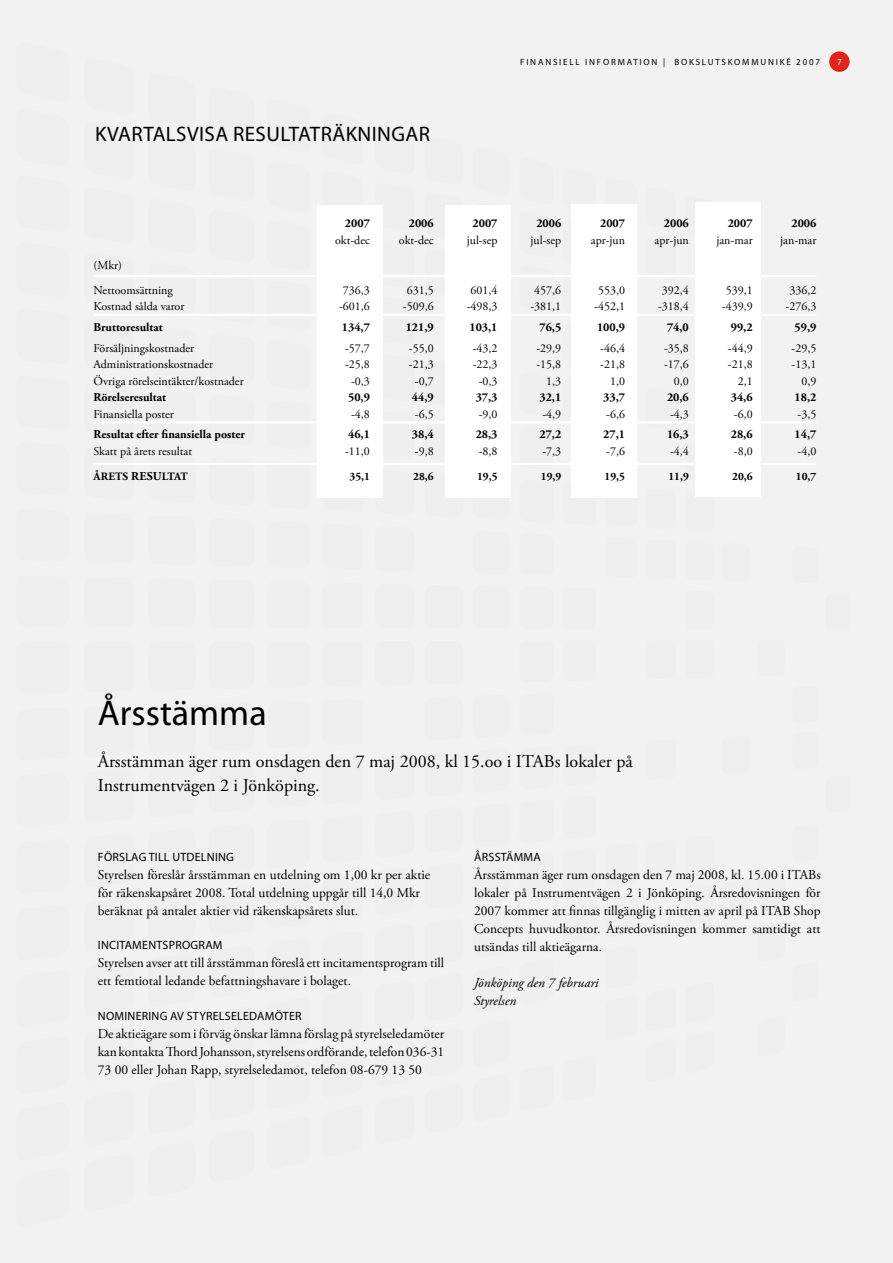
<style>
.page{position:relative;width:893px;height:1263px;background:#f2f2f2}
.page>*{position:absolute;margin:0;border:0;box-sizing:border-box;transform-origin:0 0}
.t1{font:36px "Myriad Pro";color:#000}
.t2{font:21px "Myriad Pro";letter-spacing:.02em;color:#000}
.t3{font:18px/24px "Adobe Garamond Pro";color:#000}
.t4{font:13.5px/18px "Adobe Garamond Pro";color:#000}
.t5{font:italic 13.5px/18px "Adobe Garamond Pro";color:#000}
.t6{font:12px/25px "Adobe Garamond Pro";color:#000}
.t7{font:700 12px "Adobe Garamond Pro";color:#000}
.t8{font:12px "Myriad Pro";letter-spacing:.02em;color:#000}
.t9{font:700 11.25px "Adobe Garamond Pro";color:#000}
.t10{font:9px "Myriad Pro";letter-spacing:.2em;color:#000}
.t11{font:9px "Myriad Pro";color:#fff}
.s1{font-size:12px}
</style>
<div class="page">
<svg style="left:695px;top:202px;width:19px;height:1px"></svg>
<div style="left:829px;top:51px;width:21px;height:21px;background:#e32219;border-radius:50%"></div>
<div style="left:571px;top:204px;width:66px;height:294px;background:#fff"></div>
<div style="left:695px;top:203px;width:66px;height:294px;background:#fff"></div>
<div style="left:445px;top:205px;width:66px;height:293px;background:#fff"></div>
<div style="left:317px;top:205px;width:66px;height:293px;background:#fff"></div>
<hr style="left:94px;top:275px;width:722px;height:2px;background:#fff">
<hr style="left:94px;top:314px;width:722px;height:2px;background:#fff">
<hr style="left:94px;top:421px;width:722px;height:2px;background:#fff">
<hr style="left:94px;top:463px;width:722px;height:2px;background:#fff">
<h2 class="t2" style="left:95px;top:121px;width:336px">KVARTALSVISA RESULTATRÄKNINGAR</h2>
<p class="t10" style="left:520px;top:56px;width:301px">FINANSIELL INFORMATION | BOKSLUTSKOMMUNIKÉ 2007</p>
<p class="t11" style="left:837px;top:56px;width:6px">7</p>
<p class="t6" style="left:94px;top:253px;width:81px">(Mkr)<br>Nettoomsättning</p>
<p class="t7" style="left:345px;top:216px;width:26px">2007</p>
<p class="t7" style="left:409px;top:216px;width:26px">2006</p>
<p class="t7" style="left:473px;top:216px;width:26px">2007</p>
<p class="t7" style="left:536px;top:216px;width:26px">2006</p>
<p class="t7" style="left:600px;top:216px;width:26px">2007</p>
<p class="t7" style="left:664px;top:216px;width:26px">2006</p>
<p class="t7" style="left:728px;top:216px;width:26px">2007</p>
<p class="t7" style="left:791px;top:216px;width:26px">2006</p>
<p class="t6" style="left:335px;top:228px;width:36px">okt-dec</p>
<p class="t6" style="left:399px;top:228px;width:36px">okt-dec</p>
<p class="t6" style="left:467px;top:228px;width:32px">jul-sep</p>
<p class="t6" style="left:531px;top:228px;width:32px">jul-sep</p>
<p class="t6" style="left:591px;top:228px;width:36px">apr-jun</p>
<p class="t6" style="left:655px;top:228px;width:36px">apr-jun</p>
<p class="t6" style="left:716px;top:228px;width:38px">jan-mar</p>
<p class="t6" style="left:780px;top:228px;width:38px">jan-mar</p>
<p class="t6" style="left:343px;top:278px;width:28px">736,3</p>
<p class="t6" style="left:407px;top:278px;width:28px">631,5</p>
<p class="t6" style="left:470px;top:278px;width:28px">601,4</p>
<p class="t6" style="left:534px;top:278px;width:28px">457,6</p>
<p class="t6" style="left:598px;top:278px;width:28px">553,0</p>
<p class="t6" style="left:662px;top:278px;width:28px">392,4</p>
<p class="t6" style="left:726px;top:278px;width:28px">539,1</p>
<p class="t6" style="left:789px;top:278px;width:28px">336,2</p>
<p class="t6" style="left:94px;top:294px;width:92px">Kostnad sålda varor</p>
<p class="t6" style="left:339px;top:294px;width:32px">-601,6</p>
<p class="t6" style="left:403px;top:294px;width:32px">-509,6</p>
<p class="t6" style="left:467px;top:294px;width:32px">-498,3</p>
<p class="t6" style="left:530px;top:294px;width:32px">-381,1</p>
<p class="t6" style="left:594px;top:294px;width:32px">-452,1</p>
<p class="t6" style="left:658px;top:294px;width:32px">-318,4</p>
<p class="t6" style="left:722px;top:294px;width:32px">-439,9</p>
<p class="t6" style="left:786px;top:294px;width:32px">-276,3</p>
<p class="t7" style="left:94px;top:320px;width:71px">Bruttoresultat</p>
<p class="t7" style="left:342px;top:320px;width:30px">134,7</p>
<p class="t7" style="left:406px;top:320px;width:30px">121,9</p>
<p class="t7" style="left:469px;top:320px;width:30px">103,1</p>
<p class="t7" style="left:539px;top:320px;width:23px">76,5</p>
<p class="t7" style="left:597px;top:320px;width:30px">100,9</p>
<p class="t7" style="left:667px;top:320px;width:23px">74,0</p>
<p class="t7" style="left:731px;top:320px;width:23px">99,2</p>
<p class="t7" style="left:795px;top:320px;width:23px">59,9</p>
<p class="t6" style="left:94px;top:336px;width:102px">Försäljningskostnader</p>
<p class="t6" style="left:345px;top:336px;width:26px">-57,7</p>
<p class="t6" style="left:409px;top:336px;width:26px">-55,0</p>
<p class="t6" style="left:473px;top:336px;width:26px">-43,2</p>
<p class="t6" style="left:536px;top:336px;width:26px">-29,9</p>
<p class="t6" style="left:600px;top:336px;width:26px">-46,4</p>
<p class="t6" style="left:664px;top:336px;width:26px">-35,8</p>
<p class="t6" style="left:728px;top:336px;width:26px">-44,9</p>
<p class="t6" style="left:792px;top:336px;width:26px">-29,5</p>
<p class="t6" style="left:94px;top:352px;width:121px">Administrationskostnader</p>
<p class="t6" style="left:345px;top:352px;width:26px">-25,8</p>
<p class="t6" style="left:409px;top:352px;width:26px">-21,3</p>
<p class="t6" style="left:473px;top:352px;width:26px">-22,3</p>
<p class="t6" style="left:536px;top:352px;width:26px">-15,8</p>
<p class="t6" style="left:600px;top:352px;width:26px">-21,8</p>
<p class="t6" style="left:664px;top:352px;width:26px">-17,6</p>
<p class="t6" style="left:728px;top:352px;width:26px">-21,8</p>
<p class="t6" style="left:792px;top:352px;width:26px">-13,1</p>
<p class="t6" style="left:94px;top:369px;width:152px">Övriga rörelseintäkter/kostnader</p>
<p class="t6" style="left:351px;top:369px;width:20px">-0,3</p>
<p class="t6" style="left:415px;top:369px;width:20px">-0,7</p>
<p class="t6" style="left:479px;top:369px;width:20px">-0,3</p>
<p class="t6" style="left:546px;top:369px;width:16px">1,3</p>
<p class="t6" style="left:610px;top:369px;width:16px">1,0</p>
<p class="t6" style="left:674px;top:369px;width:16px">0,0</p>
<p class="t6" style="left:738px;top:369px;width:16px">2,1</p>
<p class="t6" style="left:801px;top:369px;width:16px">0,9</p>
<p class="t7" style="left:94px;top:390px;width:74px">Rörelseresultat</p>
<p class="t7" style="left:348px;top:390px;width:23px">50,9</p>
<p class="t7" style="left:412px;top:390px;width:23px">44,9</p>
<p class="t7" style="left:476px;top:390px;width:23px">37,3</p>
<p class="t7" style="left:539px;top:390px;width:23px">32,1</p>
<p class="t7" style="left:603px;top:390px;width:23px">33,7</p>
<p class="t7" style="left:667px;top:390px;width:23px">20,6</p>
<p class="t7" style="left:731px;top:390px;width:23px">34,6</p>
<p class="t7" style="left:795px;top:390px;width:23px">18,2</p>
<p class="t6" style="left:94px;top:402px;width:82px">Finansiella poster</p>
<p class="t6" style="left:351px;top:402px;width:20px">-4,8</p>
<p class="t6" style="left:415px;top:402px;width:20px">-6,5</p>
<p class="t6" style="left:479px;top:402px;width:20px">-9,0</p>
<p class="t6" style="left:542px;top:402px;width:20px">-4,9</p>
<p class="t6" style="left:606px;top:402px;width:20px">-6,6</p>
<p class="t6" style="left:670px;top:402px;width:20px">-4,3</p>
<p class="t6" style="left:734px;top:402px;width:20px">-6,0</p>
<p class="t6" style="left:798px;top:402px;width:20px">-3,5</p>
<p class="t7" style="left:94px;top:428px;width:153px">Resultat efter finansiella poster</p>
<p class="t7" style="left:348px;top:428px;width:23px">46,1</p>
<p class="t7" style="left:412px;top:428px;width:23px">38,4</p>
<p class="t7" style="left:476px;top:428px;width:23px">28,3</p>
<p class="t7" style="left:539px;top:428px;width:23px">27,2</p>
<p class="t7" style="left:603px;top:428px;width:23px">27,1</p>
<p class="t7" style="left:667px;top:428px;width:23px">16,3</p>
<p class="t7" style="left:731px;top:428px;width:23px">28,6</p>
<p class="t7" style="left:795px;top:428px;width:23px">14,7</p>
<p class="t6" style="left:94px;top:439px;width:100px">Skatt på årets resultat</p>
<p class="t6" style="left:345px;top:439px;width:26px">-11,0</p>
<p class="t6" style="left:415px;top:439px;width:20px">-9,8</p>
<p class="t6" style="left:479px;top:439px;width:20px">-8,8</p>
<p class="t6" style="left:542px;top:439px;width:20px">-7,3</p>
<p class="t6" style="left:606px;top:439px;width:20px">-7,6</p>
<p class="t6" style="left:670px;top:439px;width:20px">-4,4</p>
<p class="t6" style="left:734px;top:439px;width:20px">-8,0</p>
<p class="t6" style="left:798px;top:439px;width:20px">-4,0</p>
<p class="t9" style="left:94px;top:470px;width:82px">Årets <span class="s1">resu</span>ltat</p>
<p class="t9" style="left:349px;top:470px;width:22px">35,1</p>
<p class="t9" style="left:413px;top:470px;width:22px">28,6</p>
<p class="t9" style="left:477px;top:470px;width:22px">19,5</p>
<p class="t9" style="left:541px;top:470px;width:22px">19,9</p>
<p class="t9" style="left:605px;top:470px;width:22px">19,5</p>
<p class="t9" style="left:668px;top:470px;width:22px">11,9</p>
<p class="t9" style="left:732px;top:470px;width:22px">20,6</p>
<p class="t9" style="left:796px;top:470px;width:22px">10,7</p>
<h1 class="t1" style="left:98px;top:691px;width:170px">ÅRSSTÄMMA</h1>
<h3 class="t3" style="left:98px;top:750px;width:536px">Årsstämman äger rum onsdagen den 7 maj 2008, kl 15.oo i ITABs lokaler på<br>Instrumentvägen 2 i Jönköping.</h3>
<p class="t8" style="left:98px;top:849px;width:22px">FÖRSLA</p>
<p class="t8" style="left:139px;top:849px;width:17px">G TILL</p>
<p class="t8" style="left:172px;top:849px;width:8px">UTDELNIN</p>
<p class="t8" style="left:226px;top:849px;width:9px">G</p>
<p class="t4" style="left:98px;top:866px;width:334px">Styrelsen föreslår årsstämman en utdelning om 1,00 kr per aktie för räkenskapsåret 2008. Total utdelning uppgår till 14,0 Mkr beräknat på antalet aktier vid räkenskapsårets slut.</p>
<p class="t8" style="left:98px;top:937px;width:26px">INCITAMENTS</p>
<p class="t8" style="left:169px;top:937px;width:39px">PROGRAM</p>
<p class="t4" style="left:98px;top:954px;width:348px">Styrelsen avser att till årsstämman föreslå ett incitamentsprogram till ett femtiotal ledande befattningshavare i bolaget.</p>
<p class="t8" style="left:98px;top:1009px;width:16px">NOMINERIN</p>
<p class="t8" style="left:160px;top:1009px;width:54px">G AV STYRELSELEDAM</p>
<p class="t8" style="left:275px;top:1009px;width:16px">ÖTER</p>
<p class="t4" style="left:98px;top:1025px;width:348px;text-align:justify">De aktieägare som i förväg önskar lämna förslag på styrelseledamöter kan kontakta Thord Johansson, styrelsens ordförande, telefon 036-31<br>73 00 eller Johan Rapp, styrelseledamot, telefon 08-679 13 50</p>
<p class="t8" style="left:474px;top:849px;width:15px">ÅRSST</p>
<p class="t8" style="left:506px;top:849px;width:18px">ÄMMA</p>
<p class="t4" style="left:474px;top:866px;width:348px;text-align:justify">Årsstämman äger rum onsdagen den 7 maj 2008, kl. 15.00 i ITABs lokaler på Instrumentvägen 2 i Jönköping. Årsredovisningen för 2007 kommer att finnas tillgänglig i mitten av april på ITAB Shop Concepts huvudkontor. Årsredovisningen kommer samtidigt att utsändas till aktieägarna.</p>
<p class="t5" style="left:474px;top:974px;width:126px">Jönköping den 7 februari<br>Styrelsen</p>
</div>
